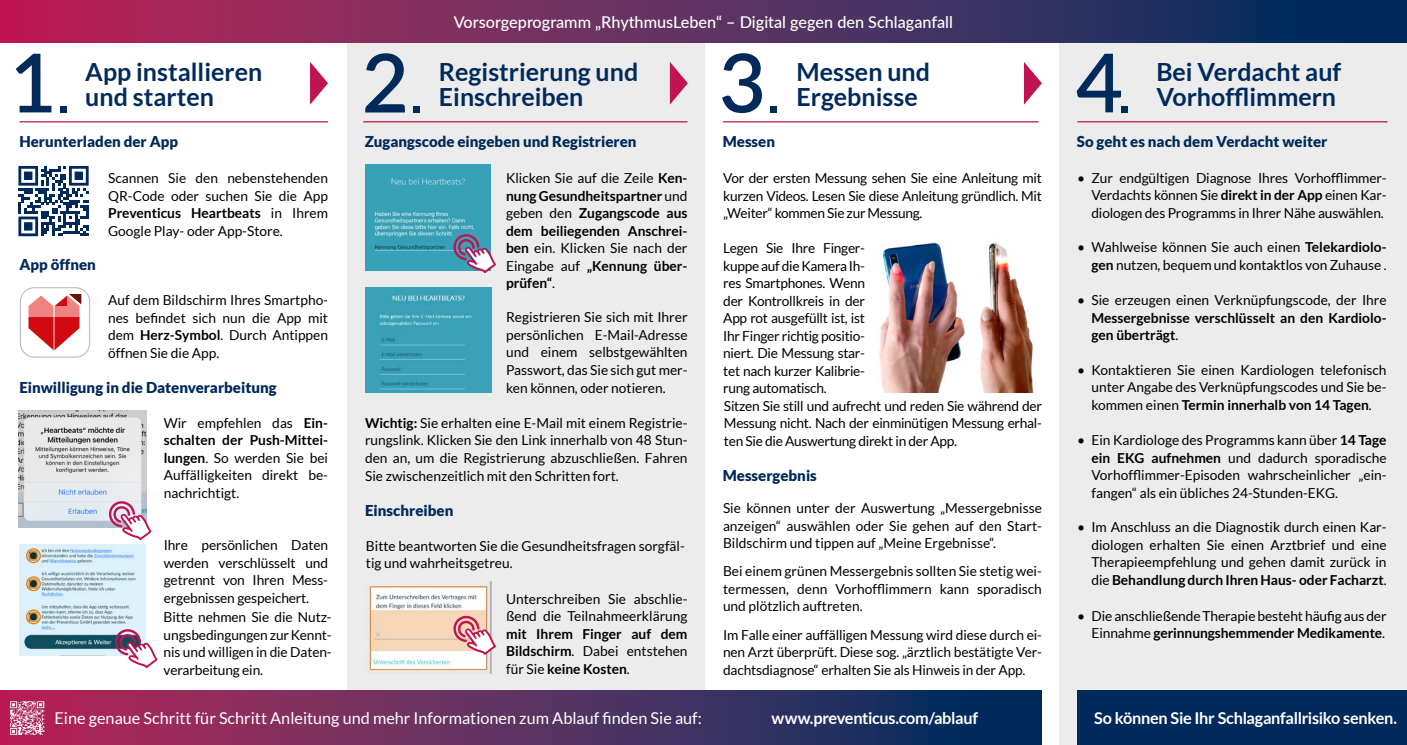
<style>
.page{position:relative;width:1407px;height:745px;background:#fff}
.page>*{position:absolute;margin:0;border:0;box-sizing:border-box;transform-origin:0 0}
.t1{font:600 81.25px "Lato";color:#002a5b}
.t2{font:700 25px/25px "Lato";color:#002a5b}
.t3{font:16.25px "Lato";color:#fff}
.t4{font:700 16.25px "Lato";letter-spacing:-.02em;color:#fff}
.t5{font:500 16.25px "Lato";color:#fff}
.t6{font:900 15px "Lato";color:#002a5b}
.t7{font:13.75px/17.5px "Lato";color:#000;text-align:justify}
.t8{font:700 13.75px/17.5px "Lato";color:#000;text-align:justify}
.s1{font-weight:700}
.s2{font-weight:400}
</style>
<div class="page">
<div style="left:347px;top:0;width:358px;height:744px;background:#ececec"></div>
<div style="left:1059px;top:0;width:348px;height:744px;background:#ececec"></div>
<img style="left:879px;top:242px;width:86px;height:150px">
<img style="left:980px;top:242px;width:54px;height:150px">
<svg style="left:0;top:0;width:1407px;height:43px;background:#5d2d5d"></svg>
<hr style="left:19px;top:121px;width:309px;height:1px;background:#bf1352">
<hr style="left:363px;top:121px;width:324px;height:1px;background:#bf1352">
<hr style="left:723px;top:121px;width:315px;height:1px;background:#bf1352">
<hr style="left:1077px;top:121px;width:310px;height:1px;background:#bf1352">
<div style="left:60px;top:105px;width:7px;height:7px;background:#002a5b"></div>
<svg style="left:310px;top:62px;width:18px;height:43px"></svg>
<svg style="left:670px;top:62px;width:18px;height:43px"></svg>
<svg style="left:1024px;top:62px;width:18px;height:43px"></svg>
<svg style="left:28px;top:294px;width:53px;height:56px"></svg>
<div style="left:20px;top:287px;width:70px;height:70px;border:1px solid #bcbcbc;border-radius:14px"></div>
<img style="left:19px;top:410px;width:128px;height:117px">
<img style="left:20px;top:544px;width:126px;height:111px">
<img style="left:365px;top:165px;width:125px;height:105px">
<img style="left:365px;top:287px;width:127px;height:105px">
<img style="left:369px;top:581px;width:123px;height:91px">
<div style="left:414px;top:105px;width:6px;height:7px;background:#002a5b"></div>
<div style="left:771px;top:105px;width:6px;height:7px;background:#002a5b"></div>
<div style="left:1121px;top:105px;width:7px;height:7px;background:#002a5b"></div>
<div style="left:0;top:690px;width:1042px;height:54px;background:linear-gradient(to right,#bb2b5c,#003261)"></div>
<img style="left:9px;top:700px;width:35px;height:34px">
<div style="left:1077px;top:690px;width:330px;height:54px;background:#002a5b"></div>
<svg style="left:109px;top:499px;width:42px;height:41px"></svg>
<svg style="left:26px;top:548px;width:15px;height:15px"></svg>
<svg style="left:26px;top:576px;width:15px;height:14px"></svg>
<svg style="left:26px;top:609px;width:15px;height:15px"></svg>
<svg style="left:115px;top:627px;width:43px;height:40px"></svg>
<svg style="left:453px;top:614px;width:43px;height:40px;background:#e5aeb1"></svg>
<svg style="left:453px;top:233px;width:43px;height:40px;background:#9197b0"></svg>
<svg style="left:18px;top:166px;width:71px;height:70px"></svg>
<p class="t5" style="left:454px;top:10px;width:501px">Vorsorgeprogramm „RhythmusLeben“ – Digital gegen den Schlaganfall</p>
<h1 class="t1" style="left:362px;top:24px;width:49px">2</h1>
<h1 class="t1" style="left:719px;top:24px;width:49px">3</h1>
<h1 class="t1" style="left:10px;top:24px;width:49px">1</h1>
<h1 class="t1" style="left:1076px;top:24px;width:49px">4</h1>
<h2 class="t2" style="left:85px;top:59px;width:178px">App installieren und starten</h2>
<h2 class="t2" style="left:439px;top:59px;width:201px">Registrierung und<br>Einschreiben</h2>
<h2 class="t2" style="left:796px;top:59px;width:135px">Messen und<br>Ergebnisse</h2>
<h2 class="t2" style="left:1156px;top:59px;width:186px">Bei Verdacht auf<br>Vorhofflimmern</h2>
<p class="t6" style="left:19px;top:132px;width:160px">Herunterladen der App</p>
<p class="t6" style="left:365px;top:132px;width:273px">Zugangscode eingeben und Registrieren</p>
<p class="t6" style="left:19px;top:256px;width:78px">App öffnen</p>
<p class="t7" style="left:108px;top:169px;width:221px">Scannen Sie den nebenstehenden QR-Code oder suchen Sie die App <span class="s1">Preventicus Heartbeats</span> in Ihrem Google Play- oder App-Store.</p>
<p class="t7" style="left:108px;top:291px;width:221px">Auf dem Bildschirm Ihres Smartpho&shy;nes befindet sich nun die App mit dem <span class="s1">Herz-Symbol</span>. Durch Antippen öffnen Sie die App.</p>
<p class="t6" style="left:19px;top:378px;width:259px">Einwilligung in die Datenverarbeitung</p>
<p class="t7" style="left:164px;top:413px;width:166px">Wir empfehlen das <span class="s1">Ein&shy;schalten der Push-Mittei&shy;lungen</span>. So werden Sie bei Auffälligkeiten direkt be&shy;nachrichtigt.</p>
<p class="t7" style="left:164px;top:536px;width:166px">Ihre persönlichen Daten werden verschlüsselt und getrennt von Ihren Mess&shy;ergebnissen gespeichert.</p>
<p class="t7" style="left:164px;top:608px;width:170px">Bitte nehmen Sie die Nutz&shy;ungsbedingungen zur Kennt&shy;nis und willigen in die Daten&shy;verarbeitung ein.</p>
<p class="t8" style="left:506px;top:169px;width:183px"><span class="s2">Klicken Sie auf die Zeile</span> Ken&shy;nung Gesundheitspartner <span class="s2">und geben den</span> Zugangscode aus dem beiliegenden Anschrei&shy;ben <span class="s2">ein. Klicken Sie nach der Eingabe auf</span> „Kennung über&shy;prüfen“<span class="s2">.</span></p>
<p class="t7" style="left:506px;top:308px;width:183px">Registrieren Sie sich mit Ihrer persönlichen E-Mail-Adresse und einem selbstgewählten Passwort, das Sie sich gut mer&shy;ken können, oder notieren.</p>
<p class="t7" style="left:365px;top:414px;width:324px"><span class="s1">Wichtig:</span> Sie erhalten eine E-Mail mit einem Registrie&shy;rungslink. Klicken Sie den Link innerhalb von 48 Stun&shy;den an, um die Registrierung abzuschließen. Fahren Sie zwischenzeitlich mit den Schritten fort.</p>
<p class="t6" style="left:365px;top:501px;width:90px">Einschreiben</p>
<p class="t7" style="left:366px;top:536px;width:320px">Bitte beantworten Sie die Gesundheitsfragen sorgfäl&shy;tig und wahrheitsgetreu.</p>
<p class="t7" style="left:506px;top:589px;width:183px">Unterschreiben Sie abschlie&shy;ßend die Teilnahmeerklärung</p>
<p class="t8" style="left:506px;top:624px;width:183px">mit Ihrem Finger auf dem Bildschirm<span class="s2">. Dabei entstehen für Sie</span> keine Kosten<span class="s2">.</span></p>
<p class="t6" style="left:723px;top:133px;width:54px">Messen</p>
<p class="t6" style="left:1077px;top:132px;width:252px">So geht es nach dem Verdacht weiter</p>
<p class="t7" style="left:723px;top:169px;width:320px">Vor der ersten Messung sehen Sie eine Anleitung mit kurzen Videos. Lesen Sie diese Anleitung gründlich. Mit „Weiter“ kommen Sie zur Messung.</p>
<p class="t7" style="left:723px;top:239px;width:143px">Legen Sie Ihre Finger&shy;kuppe auf die Kamera Ih&shy;res Smartphones. Wenn der Kontrollkreis in der App rot ausgefüllt ist, ist Ihr Finger richtig positio&shy;niert. Die Messung star&shy;tet nach kurzer Kalibrie&shy;rung automatisch.</p>
<p class="t7" style="left:724px;top:397px;width:319px">Sitzen Sie still und aufrecht und reden Sie während der Messung nicht. Nach der einminütigen Messung erhal&shy;ten Sie die Auswertung direkt in der App.</p>
<p class="t6" style="left:723px;top:466px;width:96px">Messergebnis</p>
<p class="t7" style="left:723px;top:499px;width:320px">Sie können unter der Auswertung „Messergebnisse anzeigen“ auswählen oder Sie gehen auf den Start-Bildschirm und tippen auf „Meine Ergebnisse“.</p>
<p class="t7" style="left:723px;top:562px;width:320px">Bei einem grünen Messergebnis sollten Sie stetig wei&shy;termessen, denn Vorhofflimmern kann sporadisch und plötzlich auftreten.</p>
<p class="t7" style="left:723px;top:625px;width:320px">Im Falle einer auffälligen Messung wird diese durch ei&shy;nen Arzt überprüft. Diese sog. „ärztlich bestätigte Ver&shy;dachtsdiagnose“ erhalten Sie als Hinweis in der App.</p>
<p class="t7" style="left:1091px;top:168px;width:297px;text-indent:-14px">• Zur endgültigen Diagnose Ihres Vorhofflimmer-Verdachts können Sie <span class="s1">direkt in der App</span> einen Kar&shy;diologen des Programms in Ihrer Nähe auswählen.</p>
<p class="t7" style="left:1077px;top:238px;width:311px;text-align:right">• Wahlweise können Sie auch einen <span class="s1">Telekardiolo&shy;gen</span> nutzen, bequem und kontaktlos von Zuhause .</p>
<p class="t7" style="left:1077px;top:291px;width:311px">• Sie erzeugen einen Verknüpfungscode, der Ihre</p>
<p class="t8" style="left:1091px;top:308px;width:297px">Messergebnisse verschlüsselt an den Kardiolo&shy;gen überträgt<span class="s2">.</span></p>
<p class="t7" style="left:1091px;top:360px;width:297px;text-indent:-14px">• Kontaktieren Sie einen Kardiologen telefonisch unter Angabe des Verknüpfungscodes und Sie be&shy;kommen einen <span class="s1">Termin innerhalb von 14 Tagen</span>.</p>
<p class="t7" style="left:1091px;top:431px;width:297px;text-indent:-14px">• Ein Kardiologe des Programms kann über <span class="s1">14 Tage ein EKG aufnehmen</span> und dadurch sporadische Vorhofflimmer-Episoden wahrscheinlicher „ein&shy;fangen“ als ein übliches 24-Stunden-EKG.</p>
<p class="t7" style="left:1091px;top:518px;width:297px;text-indent:-14px">• Im Anschluss an die Diagnostik durch einen Kar&shy;diologen erhalten Sie einen Arztbrief und eine Therapieempfehlung und gehen damit zurück in die <span class="s1">Behandlung durch Ihren Haus- oder Facharzt</span>.</p>
<p class="t7" style="left:1077px;top:606px;width:311px;text-align:right">• Die anschließende Therapie besteht häufig aus der<br>Einnahme <span class="s1">gerinnungshemmender Medikamente</span>.</p>
<p class="t3" style="left:55px;top:708px;width:649px">Eine genaue Schritt für Schritt Anleitung und mehr Informationen zum Ablauf finden Sie auf:</p>
<p class="t4" style="left:771px;top:708px;width:208px">www.preventicus.com/ablauf</p>
<p class="t4" style="left:1094px;top:708px;width:304px">So können Sie Ihr Schlaganfallrisiko senken.</p>
</div>
